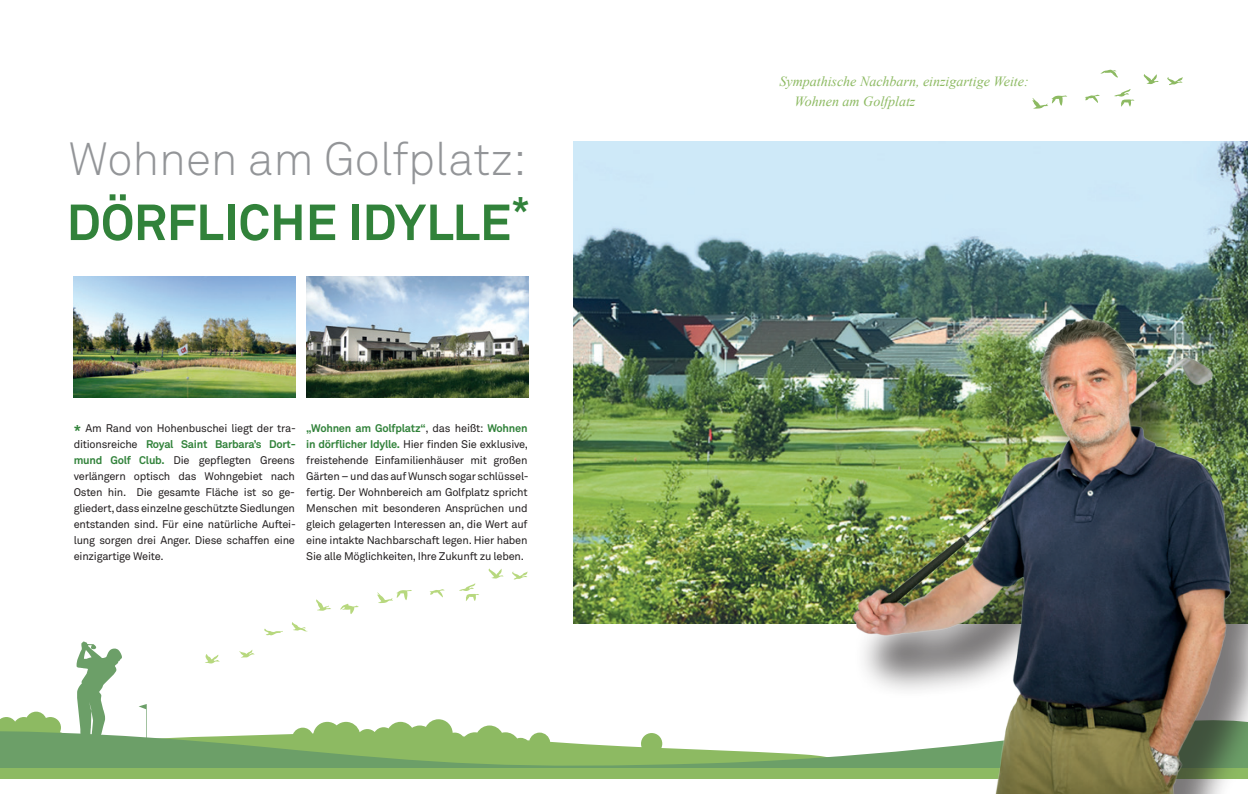
<style>
.page{position:relative;width:1248px;height:794px;background:#fff}
.page>*{position:absolute;margin:0;border:0;box-sizing:border-box;transform-origin:0 0}
.h2{font:700 50px "Akkurat";color:#31823a}
.h2-2{font:300 46px "Akkurat";color:#939598}
.Ztat__Maginalie___Bi{font:italic 14px/20px "Times New Roman";color:#8dba62}
.Text{font:11px/16px "Akkurat";letter-spacing:-.02em;color:#231f20;text-align:justify}
.s1{font-weight:700;font-size:14px;color:#31823a}
.s2{font-weight:700;color:#31823a}
</style>
<div class="page">
<img style="left:573px;top:141px;width:674px;height:482px">
<svg style="left:1167px;top:77px;width:15px;height:8px"></svg>
<svg style="left:1143px;top:74px;width:15px;height:10px"></svg>
<svg style="left:1114px;top:89px;width:20px;height:18px"></svg>
<svg style="left:1100px;top:70px;width:17px;height:8px"></svg>
<svg style="left:1085px;top:95px;width:14px;height:8px"></svg>
<svg style="left:1032px;top:95px;width:35px;height:14px"></svg>
<svg style="left:512px;top:571px;width:15px;height:9px"></svg>
<svg style="left:488px;top:568px;width:15px;height:10px"></svg>
<svg style="left:459px;top:583px;width:20px;height:18px"></svg>
<svg style="left:429px;top:589px;width:15px;height:8px"></svg>
<svg style="left:377px;top:590px;width:35px;height:13px"></svg>
<svg style="left:340px;top:603px;width:19px;height:11px"></svg>
<svg style="left:316px;top:599px;width:15px;height:12px"></svg>
<svg style="left:292px;top:622px;width:15px;height:9px"></svg>
<svg style="left:264px;top:628px;width:19px;height:7px"></svg>
<svg style="left:239px;top:650px;width:16px;height:7px"></svg>
<svg style="left:205px;top:654px;width:15px;height:9px"></svg>
<svg style="left:0;top:716px;width:834px;height:52px"></svg>
<svg style="left:77px;top:641px;width:79px;height:111px"></svg>
<div style="left:0;top:768px;width:1247px;height:26px;background:#8dba62"></div>
<div style="left:0;top:780px;width:1247px;height:14px;background:#fff"></div>
<img style="left:834px;top:190px;width:409px;height:604px">
<img style="left:74px;top:276px;width:222px;height:121px">
<img style="left:306px;top:276px;width:222px;height:121px">
<p class="h2-2" style="left:68px;top:132px;width:459px">Wohnen am Golfplatz:</p>
<p class="h2" style="left:67px;top:191px;width:464px">DÖRFLICHE IDYLLE<sup>*</sup></p>
<p class="Text" style="left:74px;top:420px;width:224px"><span class="s1">*</span> Am Rand von Hohenbuschei liegt der tra&shy;ditionsreiche <span class="s2">Royal Saint Barbara’s Dort&shy;mund Golf Club.</span> Die gepflegten Greens verlängern optisch das Wohngebiet nach Osten hin. Die gesamte Fläche ist so ge&shy;gliedert, dass einzelne geschützte Siedlungen entstanden sind. Für eine natürliche Auftei&shy;lung sorgen drei Anger. Diese schaffen eine einzigartige Weite.</p>
<p class="Text" style="left:306px;top:420px;width:224px"><span class="s2">„Wohnen am Golfplatz“</span>, das heißt: <span class="s2">Wohnen in dörflicher Idylle.</span> Hier finden Sie exklusive, freistehende Einfamilienhäuser mit großen Gärten – und das auf Wunsch sogar schlüssel&shy;fertig. Der Wohnbereich am Golfplatz spricht Menschen mit besonderen Ansprüchen und gleich gelagerten Interessen an, die Wert auf eine intakte Nachbarschaft legen. Hier haben Sie alle Möglichkeiten, Ihre Zukunft zu leben.</p>
<p class="Ztat__Maginalie___Bi" style="left:794px;top:71px;width:236px;text-indent:-15px">Sympathische Nachbarn, einzigartige Weite:<br>Wohnen am Golfplatz</p>
</div>
